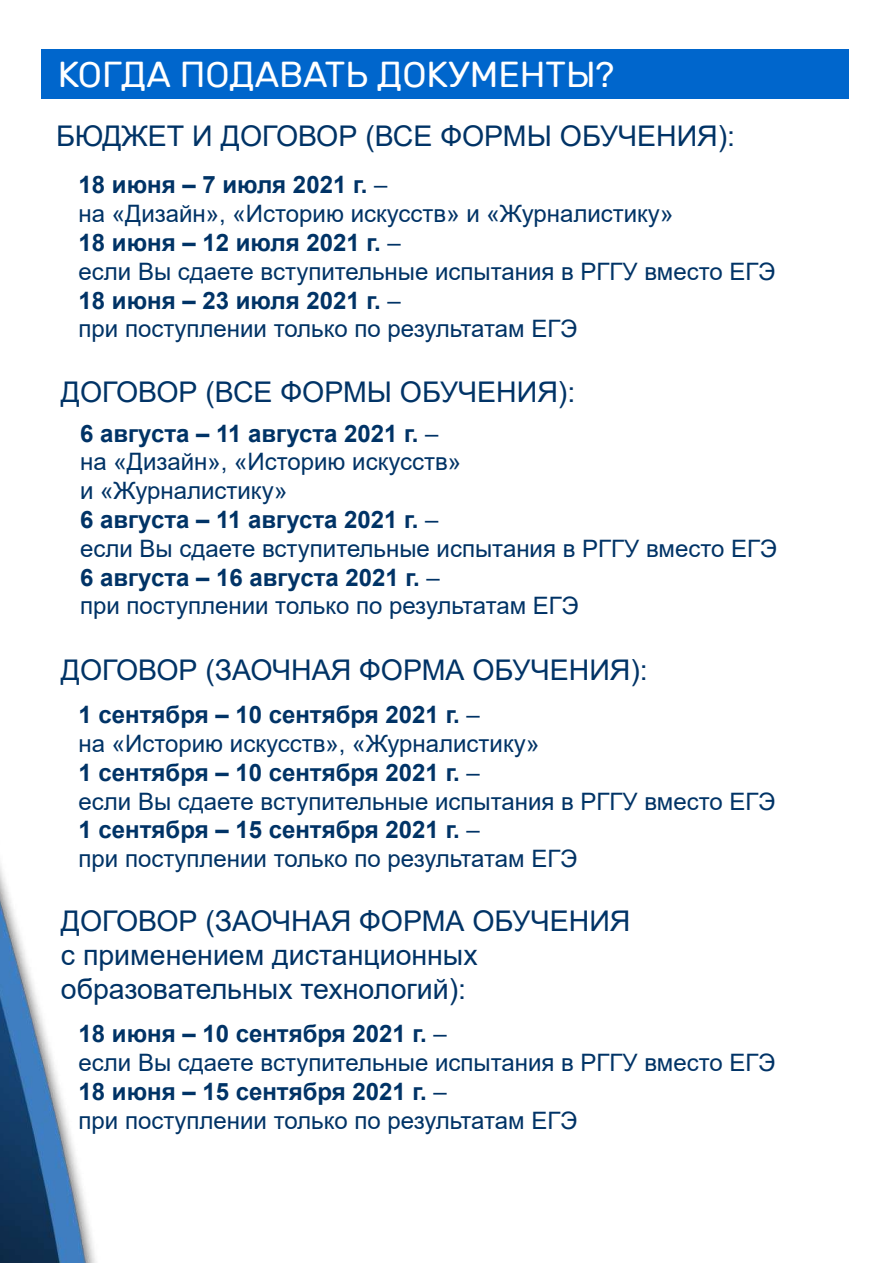
<style>
.page{position:relative;width:893px;height:1263px;background:#fff}
.page>*{position:absolute;margin:0;border:0;box-sizing:border-box;transform-origin:0 0}
.t1{font:36px "Rubik";color:#fff}
.t2{font:28.5px/34.2px "Arial";color:#036}
.t3{font:24px/28.8px "Arial";color:#036}
.s1{font-weight:700}
</style>
<div class="page">
<img style="left:0;top:49px;width:849px;height:1214px">
<h1 class="t1" style="left:58px;top:55px;width:558px">КОГДА ПОДАВАТЬ ДОКУМЕНТЫ?</h1>
<p class="t2" style="left:56px;top:119px;width:681px">БЮДЖЕТ И ДОГОВОР (ВСЕ ФОРМЫ ОБУЧЕНИЯ):</p>
<p class="t3" style="left:79px;top:170px;width:699px"><span class="s1">18 июня – 7 июля 2021 г.</span> –<br>на «Дизайн», «Историю искусств» и «Журналистику»<br><span class="s1">18 июня – 12 июля 2021 г.</span> –<br>если Вы сдаете вступительные испытания в РГГУ вместо ЕГЭ <span class="s1">18 июня – 23 июля 2021 г.</span> –<br>при поступлении только по результатам ЕГЭ</p>
<p class="t2" style="left:61px;top:375px;width:516px">ДОГОВОР (ВСЕ ФОРМЫ ОБУЧЕНИЯ):</p>
<p class="t3" style="left:80px;top:419px;width:699px"><span class="s1">6 августа – 11 августа 2021 г.</span> –<br>на «Дизайн», «Историю искусств»<br>и «Журналистику»<br><span class="s1">6 августа – 11 августа 2021 г.</span> –<br>если Вы сдаете вступительные испытания в РГГУ вместо ЕГЭ <span class="s1">6 августа – 16 августа 2021 г.</span> –<br>при поступлении только по результатам ЕГЭ</p>
<p class="t2" style="left:61px;top:652px;width:588px">ДОГОВОР (ЗАОЧНАЯ ФОРМА ОБУЧЕНИЯ):</p>
<p class="t3" style="left:79px;top:700px;width:699px"><span class="s1">1 сентября – 10 сентября 2021 г.</span> –<br>на «Историю искусств», «Журналистику»<br><span class="s1">1 сентября – 10 сентября 2021 г.</span> –<br>если Вы сдаете вступительные испытания в РГГУ вместо ЕГЭ <span class="s1">1 сентября – 15 сентября 2021 г.</span> –<br>при поступлении только по результатам ЕГЭ</p>
<p class="t2" style="left:61px;top:903px;width:571px">ДОГОВОР (ЗАОЧНАЯ ФОРМА ОБУЧЕНИЯ с применением дистанционных образовательных технологий):</p>
<p class="t3" style="left:79px;top:1019px;width:699px"><span class="s1">18 июня – 10 сентября 2021 г.</span> –<br>если Вы сдаете вступительные испытания в РГГУ вместо ЕГЭ <span class="s1">18 июня – 15 сентября 2021 г.</span> –<br>при поступлении только по результатам ЕГЭ</p>
</div>
